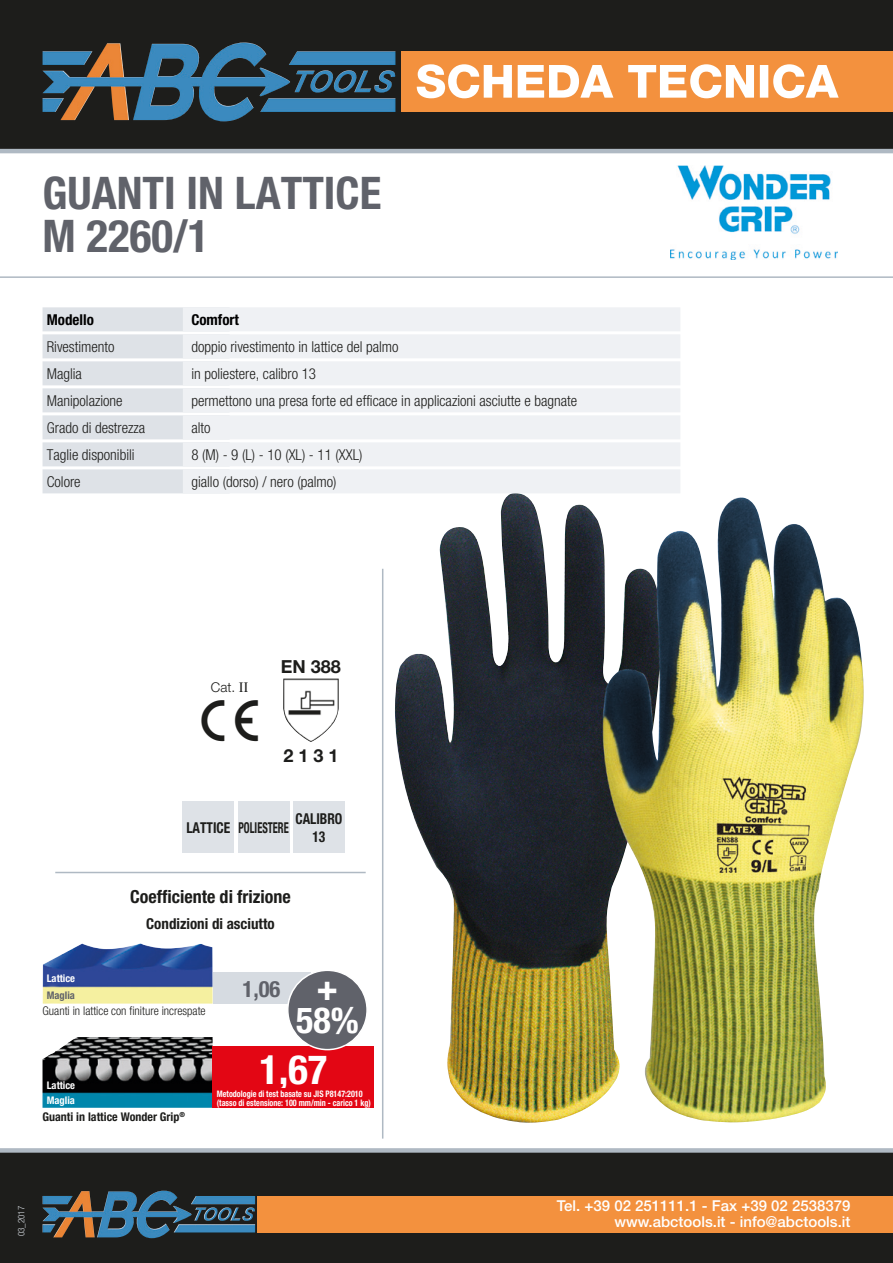
<style>
.page{position:relative;width:893px;height:1263px;background:#fff}
.page>*{position:absolute;margin:0;border:0;box-sizing:border-box;transform-origin:0 0}
.t1{font:700 45px "Helvetica Amos Cond";color:#60626a}
.t2{font:700 40.5px "Helvetica Amos Cond";color:#fff}
.t3{font:700 36px/33px "Helvetica Amos Cond";color:#fff;text-align:center}
.t4{font:700 22.5px "Helvetica Amos Cond";color:#60626a}
.t5{font:700 18px "Helvetica Amos Cond";color:#1d1d1b}
.t6{font:700 18px "Helvetica Amos";color:#1d1d1b}
.t7{font:300 15px "Helvetica Amos Cond";color:#1d1d1b}
.t8{font:500 15px/15.8px "Helvetica Neue";color:#fff;text-align:right}
.t9{font:700 15px "Helvetica Amos Cond";color:#1d1d1b}
.t10{font:700 15px "Helvetica Amos Cond";color:#1d1d1b;scale:.9 1}
.t11{font:700 15px "Helvetica Amos Cond";color:#000}
.t12{font:700 15px "Helvetica Amos Cond";color:#1d1d1b;scale:.7 1}
.t13{font:300 13.5px "Helvetica Amos";color:#1d1d1b}
.t14{font:300 12px "Helvetica Amos Cond";color:#1d1d1b}
.t15{font:700 12px "Helvetica Amos Cond";color:#1d1d1b}
.t16{font:700 10.5px "Helvetica Amos Cond";color:#fff}
.t17{font:700 10.5px "Helvetica Amos Cond";color:#60626a}
.t18{font:700 9px/9px "Helvetica Amos Cond";color:#fff;scale:.9 1}
.t19{font:300 9px "Helvetica Amos Cond";color:#d6dbe1}
</style>
<div class="page">
<div style="left:0;top:0;width:893px;height:149px;background:#1d1d1b"></div>
<div style="left:0;top:1152px;width:893px;height:111px;background:#1d1d1b"></div>
<div style="left:401px;top:51px;width:492px;height:61px;background:#f3913e"></div>
<svg style="left:417px;top:64px;width:422px;height:34px"></svg>
<div style="left:257px;top:1196px;width:636px;height:36px;background:#f3913e"></div>
<img style="left:43px;top:43px;width:352px;height:78px">
<img style="left:43px;top:1191px;width:212px;height:47px">
<img style="left:670px;top:166px;width:168px;height:93px">
<div style="left:0;top:1148px;width:893px;height:5px;background:#afb9c3"></div>
<hr style="left:0;top:149px;width:893px;height:4px;background:#afb9c3">
<hr style="left:0;top:276px;width:893px;height:2px;background:#afb9c3">
<hr style="left:55px;top:872px;width:311px;height:1px;background:#afb9c3">
<hr style="left:382px;top:569px;width:1px;height:569px;background:#afb9c3">
<img style="left:43px;top:943px;width:170px;height:60px">
<img style="left:43px;top:1037px;width:170px;height:71px">
<div style="left:213px;top:972px;width:97px;height:31px;background:#d6dbe1"></div>
<div style="left:213px;top:1046px;width:161px;height:43px;background:#e30614"></div>
<div style="left:213px;top:1089px;width:161px;height:19px;background:#e30614"></div>
<div style="left:288px;top:970px;width:79px;height:79px;background:#60626a;border-radius:50%"></div>
<div style="left:287px;top:969px;width:81px;height:81px;border:2px solid #fff;border-radius:50%"></div>
<img style="left:283px;top:678px;width:56px;height:64px">
<img style="left:395px;top:493px;width:469px;height:630px">
<div style="left:43px;top:307px;width:187px;height:24px;background:#dee2e7"></div>
<div style="left:183px;top:307px;width:497px;height:24px;background:#eff1f4"></div>
<div style="left:43px;top:334px;width:187px;height:24px;background:#dee2e7"></div>
<div style="left:183px;top:334px;width:497px;height:24px;background:#eff1f4"></div>
<div style="left:43px;top:361px;width:187px;height:24px;background:#dee2e7"></div>
<div style="left:183px;top:361px;width:497px;height:24px;background:#eff1f4"></div>
<div style="left:43px;top:388px;width:187px;height:24px;background:#dee2e7"></div>
<div style="left:183px;top:388px;width:497px;height:24px;background:#eff1f4"></div>
<div style="left:43px;top:415px;width:187px;height:24px;background:#dee2e7"></div>
<div style="left:183px;top:415px;width:497px;height:24px;background:#eff1f4"></div>
<div style="left:43px;top:442px;width:187px;height:24px;background:#dee2e7"></div>
<div style="left:183px;top:442px;width:497px;height:24px;background:#eff1f4"></div>
<div style="left:43px;top:469px;width:187px;height:24px;background:#dee2e7"></div>
<div style="left:183px;top:469px;width:497px;height:24px;background:#eff1f4"></div>
<div style="left:183px;top:801px;width:51px;height:52px;background:#dee2e7"></div>
<div style="left:293px;top:801px;width:51px;height:52px;background:#dee2e7"></div>
<div style="left:238px;top:801px;width:51px;height:52px;background:#dee2e7"></div>
<p class="t1" style="left:43px;top:167px;width:340px">GUANTI IN LATTICE</p>
<p class="t1" style="left:43px;top:210px;width:169px">M 2260/1</p>
<p class="t11" style="left:47px;top:311px;width:49px">Modello</p>
<p class="t11" style="left:191px;top:311px;width:49px">Comfort</p>
<p class="t7" style="left:47px;top:338px;width:69px">Rivestimento</p>
<p class="t7" style="left:191px;top:338px;width:209px">doppio rivestimento in lattice del palmo</p>
<p class="t7" style="left:47px;top:365px;width:37px">Maglia</p>
<p class="t7" style="left:191px;top:365px;width:126px">in poliestere, calibro 13</p>
<p class="t7" style="left:47px;top:392px;width:77px">Manipolazione</p>
<p class="t7" style="left:191px;top:392px;width:387px">permettono una presa forte ed efficace in applicazioni asciutte e bagnate</p>
<p class="t7" style="left:47px;top:419px;width:100px">Grado di destrezza</p>
<p class="t7" style="left:191px;top:419px;width:21px">alto</p>
<p class="t7" style="left:47px;top:446px;width:89px">Taglie disponibili</p>
<p class="t7" style="left:191px;top:446px;width:173px">8 (M) - 9 (L) - 10 (XL) - 11 (XXL)</p>
<p class="t7" style="left:47px;top:473px;width:35px">Colore</p>
<p class="t7" style="left:191px;top:473px;width:147px">giallo (dorso) / nero (palmo)</p>
<p class="t13" style="left:211px;top:679px;width:26px">Cat.</p>
<p class="t6" style="left:281px;top:656px;width:62px">EN 388</p>
<p class="t6" style="left:283px;top:745px;width:57px">2 1 3 1</p>
<p class="t10" style="left:186px;top:819px;width:50px">LATTICE</p>
<p class="t10" style="left:295px;top:810px;width:54px">CALIBRO</p>
<p class="t10" style="left:312px;top:828px;width:16px">13</p>
<p class="t12" style="left:238px;top:819px;width:73px">POLIESTERE</p>
<p class="t5" style="left:130px;top:886px;width:162px">Coefficiente di frizione</p>
<p class="t9" style="left:146px;top:915px;width:130px">Condizioni di asciutto</p>
<p class="t16" style="left:47px;top:972px;width:30px">Lattice</p>
<p class="t17" style="left:47px;top:989px;width:30px">Maglia</p>
<p class="t14" style="left:43px;top:1003px;width:165px">Guanti in lattice con finiture increspate</p>
<h3 class="t4" style="left:243px;top:976px;width:39px">1,06</h3>
<h3 class="t3" style="left:296px;top:971px;width:64px">+<br>58%</h3>
<p class="t16" style="left:47px;top:1079px;width:30px">Lattice</p>
<p class="t16" style="left:47px;top:1094px;width:30px">Maglia</p>
<p class="t15" style="left:43px;top:1110px;width:144px">Guanti in lattice Wonder Grip<sup>®</sup></p>
<h2 class="t2" style="left:259px;top:1046px;width:70px">1,67</h2>
<p class="t18" style="left:217px;top:1090px;width:173px">Metodologie di test basate su JIS P8147:2010 (tasso di estensione: 100 mm/min - carico 1 kg)</p>
<p class="t19" style="left:16px;top:1236px;width:32px;rotate:-90deg">03_2017</p>
<p class="t8" style="left:557px;top:1198px;width:295px">Tel. +39 02 251111.1 - Fax +39 02 2538379 www.abctools.it - info@abctools.it</p>
</div>
